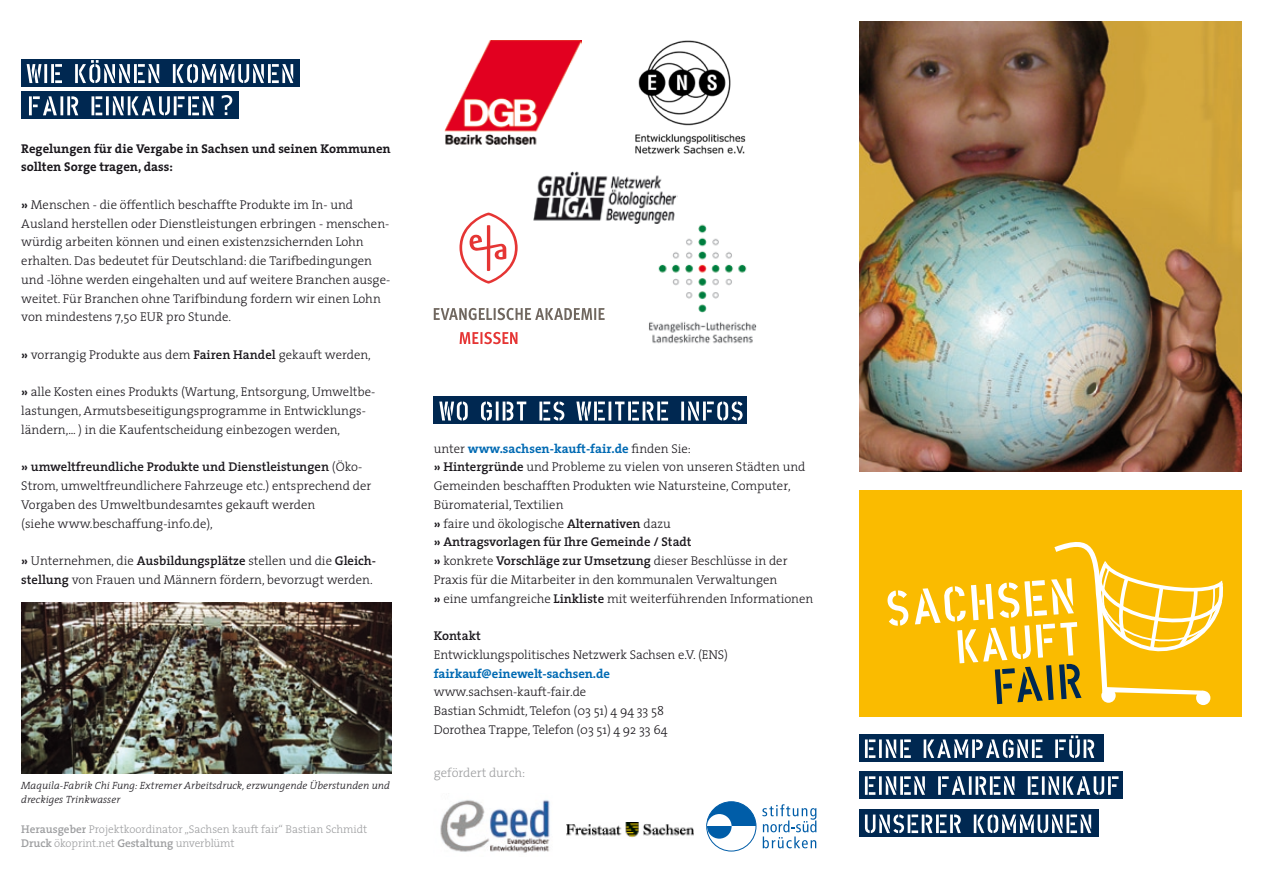
<style>
.page{position:relative;width:1263px;height:893px;background:#fff}
.page>*{position:absolute;margin:0;border:0;box-sizing:border-box;transform-origin:0 0}
.t1{font:300 12.75px/18.8px "The Serif";color:#1a171c}
.t2{font:700 12.75px/18.8px "The Serif";color:#1a171c}
.t3{font:700 12.75px "The Serif";letter-spacing:-.005em;color:#006ab3}
.t4{font:300 12.75px "The Serif";color:#9d9ea0}
.t5{font:600 12.75px "The Serif";color:#1a171c}
.t6{font:300 11.25px/13.5px "The Serif";color:#9d9ea0}
.t7{font:italic 300 10.5px/13.5px "The Serif";color:#1a171c}
.s1{font-weight:700}
.s2{font-weight:600}
.s3{font-weight:700;color:#006ab3}
</style>
<div class="page">
<img style="left:859px;top:21px;width:383px;height:450px">
<div style="left:859px;top:734px;width:244px;height:27px;background:#002851"></div>
<hr style="left:865px;top:739px;width:3px;height:19px;background:#fff">
<svg style="left:869px;top:739px;width:6px;height:19px"></svg>
<hr style="left:879px;top:739px;width:3px;height:19px;background:#fff">
<svg style="left:886px;top:739px;width:10px;height:19px"></svg>
<hr style="left:900px;top:739px;width:3px;height:19px;background:#fff">
<svg style="left:904px;top:739px;width:7px;height:19px"></svg>
<svg style="left:924px;top:739px;width:104px;height:19px"></svg>
<hr style="left:1032px;top:739px;width:3px;height:19px;background:#fff">
<svg style="left:1036px;top:739px;width:6px;height:19px"></svg>
<hr style="left:1055px;top:739px;width:3px;height:19px;background:#fff">
<svg style="left:1059px;top:735px;width:35px;height:23px"></svg>
<div style="left:859px;top:771px;width:264px;height:28px;background:#002851"></div>
<hr style="left:865px;top:776px;width:3px;height:19px;background:#fff">
<svg style="left:869px;top:776px;width:6px;height:19px"></svg>
<hr style="left:879px;top:776px;width:3px;height:19px;background:#fff">
<svg style="left:886px;top:776px;width:10px;height:19px"></svg>
<hr style="left:900px;top:776px;width:3px;height:19px;background:#fff">
<svg style="left:904px;top:776px;width:21px;height:19px"></svg>
<hr style="left:938px;top:776px;width:3px;height:19px;background:#fff">
<svg style="left:942px;top:776px;width:44px;height:19px"></svg>
<hr style="left:990px;top:776px;width:3px;height:19px;background:#fff">
<svg style="left:994px;top:776px;width:20px;height:19px"></svg>
<svg style="left:1028px;top:776px;width:76px;height:19px"></svg>
<hr style="left:1108px;top:776px;width:3px;height:19px;background:#fff">
<svg style="left:1112px;top:776px;width:6px;height:11px"></svg>
<div style="left:859px;top:809px;width:239px;height:27px;background:#002851"></div>
<svg style="left:865px;top:814px;width:67px;height:19px"></svg>
<hr style="left:936px;top:814px;width:3px;height:19px;background:#fff">
<svg style="left:940px;top:814px;width:21px;height:19px"></svg>
<svg style="left:974px;top:814px;width:89px;height:19px"></svg>
<hr style="left:1066px;top:814px;width:3px;height:19px;background:#fff">
<svg style="left:1070px;top:814px;width:21px;height:19px"></svg>
<img style="left:21px;top:603px;width:370px;height:171px">
<div style="left:434px;top:396px;width:313px;height:28px;background:#002851"></div>
<svg style="left:439px;top:402px;width:29px;height:19px"></svg>
<svg style="left:481px;top:402px;width:11px;height:19px"></svg>
<hr style="left:496px;top:402px;width:3px;height:18px;background:#fff">
<svg style="left:503px;top:402px;width:23px;height:18px"></svg>
<hr style="left:539px;top:402px;width:3px;height:18px;background:#fff">
<svg style="left:543px;top:402px;width:21px;height:18px"></svg>
<svg style="left:576px;top:402px;width:15px;height:18px"></svg>
<hr style="left:594px;top:402px;width:3px;height:18px;background:#fff">
<svg style="left:598px;top:402px;width:7px;height:2px"></svg>
<svg style="left:598px;top:418px;width:7px;height:2px"></svg>
<hr style="left:608px;top:402px;width:3px;height:18px;background:#fff">
<svg style="left:615px;top:402px;width:9px;height:18px"></svg>
<hr style="left:628px;top:402px;width:3px;height:18px;background:#fff">
<svg style="left:632px;top:402px;width:22px;height:18px"></svg>
<hr style="left:657px;top:402px;width:3px;height:18px;background:#fff">
<svg style="left:661px;top:402px;width:7px;height:2px"></svg>
<svg style="left:661px;top:418px;width:7px;height:2px"></svg>
<hr style="left:681px;top:402px;width:3px;height:18px;background:#fff">
<svg style="left:688px;top:402px;width:11px;height:18px"></svg>
<hr style="left:703px;top:402px;width:3px;height:18px;background:#fff">
<svg style="left:707px;top:402px;width:35px;height:19px"></svg>
<img style="left:635px;top:40px;width:111px;height:114px">
<img style="left:445px;top:41px;width:136px;height:104px">
<svg style="left:460px;top:332px;width:57px;height:12px"></svg>
<svg style="left:434px;top:308px;width:171px;height:12px"></svg>
<svg style="left:459px;top:213px;width:59px;height:71px"></svg>
<div style="left:21px;top:91px;width:218px;height:28px;background:#002851"></div>
<div style="left:21px;top:59px;width:279px;height:27px;background:#002851"></div>
<hr style="left:29px;top:96px;width:3px;height:19px;background:#fff">
<svg style="left:33px;top:96px;width:24px;height:19px"></svg>
<hr style="left:60px;top:96px;width:3px;height:19px;background:#fff">
<svg style="left:67px;top:96px;width:11px;height:19px"></svg>
<svg style="left:92px;top:96px;width:10px;height:19px"></svg>
<hr style="left:106px;top:96px;width:3px;height:19px;background:#fff">
<svg style="left:113px;top:96px;width:57px;height:19px"></svg>
<hr style="left:174px;top:96px;width:3px;height:19px;background:#fff">
<svg style="left:178px;top:96px;width:7px;height:3px"></svg>
<hr style="left:188px;top:96px;width:3px;height:19px;background:#fff">
<svg style="left:192px;top:96px;width:22px;height:19px"></svg>
<svg style="left:222px;top:95px;width:10px;height:20px"></svg>
<svg style="left:27px;top:64px;width:14px;height:19px"></svg>
<hr style="left:44px;top:64px;width:3px;height:19px;background:#fff">
<hr style="left:51px;top:64px;width:3px;height:19px;background:#fff">
<svg style="left:55px;top:64px;width:7px;height:19px"></svg>
<svg style="left:75px;top:60px;width:55px;height:23px"></svg>
<hr style="left:134px;top:64px;width:3px;height:19px;background:#fff">
<svg style="left:138px;top:64px;width:21px;height:19px"></svg>
<svg style="left:173px;top:64px;width:91px;height:19px"></svg>
<hr style="left:268px;top:64px;width:3px;height:19px;background:#fff">
<svg style="left:272px;top:64px;width:21px;height:19px"></svg>
<div style="left:859px;top:490px;width:383px;height:226px;background:#fabb00"></div>
<svg style="left:887px;top:590px;width:21px;height:36px"></svg>
<svg style="left:915px;top:542px;width:308px;height:162px"></svg>
<img style="left:440px;top:800px;width:110px;height:53px">
<img style="left:567px;top:822px;width:127px;height:15px">
<img style="left:649px;top:224px;width:108px;height:120px">
<img style="left:533px;top:171px;width:144px;height:53px">
<svg style="left:708px;top:803px;width:48px;height:23px"></svg>
<div style="left:706px;top:801px;width:50px;height:50px;border:1px solid #005da8;border-radius:50%"></div>
<div style="left:707px;top:814px;width:25px;height:25px;background:#fff;border-radius:50%"></div>
<svg style="left:707px;top:826px;width:25px;height:13px"></svg>
<svg style="left:762px;top:804px;width:54px;height:44px"></svg>
<p class="t2" style="left:21px;top:139px;width:371px">Regelungen für die Vergabe in Sachsen und seinen Kommunen sollten Sorge tragen, dass:</p>
<p class="t1" style="left:21px;top:195px;width:371px"><span class="s1">»</span> Menschen - die öffentlich beschaffte Produkte im In- und Ausland herstellen oder Dienstleistungen erbringen - menschen&shy;würdig arbeiten können und einen existenzsichernden Lohn erhalten. Das bedeutet für Deutschland: die Tarifbedingungen und -löhne werden eingehalten und auf weitere Branchen ausge&shy;weitet. Für Branchen ohne Tarifbindung fordern wir einen Lohn von mindestens 7,50 EUR pro Stunde.</p>
<p class="t1" style="left:21px;top:345px;width:351px"><span class="s1">»</span> vorrangig Produkte aus dem <span class="s2">Fairen Handel</span> gekauft werden,</p>
<p class="t1" style="left:21px;top:382px;width:355px"><span class="s1">»</span> alle Kosten eines Produkts (Wartung, Entsorgung, Umweltbe&shy;lastungen, Armutsbeseitigungsprogramme in Entwicklungs&shy;ländern,... ) in die Kaufentscheidung einbezogen werden,</p>
<p class="t1" style="left:21px;top:457px;width:352px"><span class="s1">»</span> <span class="s2">umweltfreundliche Produkte und Dienstleistungen</span> (Öko-Strom, umweltfreundlichere Fahrzeuge etc.) entsprechend der Vorgaben des Umweltbundesamtes gekauft werden<br>(siehe www.beschaffung-info.de),</p>
<p class="t1" style="left:21px;top:551px;width:356px"><span class="s1">»</span> Unternehmen, die <span class="s2">Ausbildungsplätze</span> stellen und die <span class="s2">Gleich&shy;stellung</span> von Frauen und Männern fördern, bevorzugt werden.</p>
<p class="t7" style="left:21px;top:779px;width:370px">Maquila-Fabrik Chi Fung: Extremer Arbeitsdruck, erzwungende Überstunden und dreckiges Trinkwasser</p>
<p class="t6" style="left:21px;top:822px;width:347px"><span class="s2">Herausgeber</span> Projektkoordinator „Sachsen kauft fair“ Bastian Schmidt<br><span class="s2">Druck</span> ökoprint.net <span class="s2">Gestaltung</span> unverblümt</p>
<p class="t1" style="left:434px;top:438px;width:381px">unter <span class="s3">www.sachsen-kauft-fair.de</span> finden Sie:<br><span class="s1">»</span> <span class="s2">Hintergründe</span> und Probleme zu vielen von unseren Städten und Gemeinden beschafften Produkten wie Natursteine, Computer, Büromaterial, Textilien<br><span class="s1">»</span> faire und ökologische <span class="s2">Alternativen</span> dazu<br><span class="s1">»</span> <span class="s2">Antragsvorlagen für Ihre Gemeinde / Stadt<br></span><span class="s1">»</span> konkrete <span class="s2">Vorschläge zur Umsetzung</span> dieser Beschlüsse in der Praxis für die Mitarbeiter in den kommunalen Verwaltungen<br><span class="s1">»</span> eine umfangreiche <span class="s2">Linkliste</span> mit weiterführenden Informationen</p>
<p class="t5" style="left:434px;top:625px;width:49px">Kontakt</p>
<p class="t1" style="left:434px;top:645px;width:296px">Entwicklungspolitisches Netzwerk Sachsen e.V. (ENS)</p>
<p class="t3" style="left:434px;top:663px;width:178px">fairkauf@einewelt-sachsen.de</p>
<p class="t1" style="left:434px;top:682px;width:235px">www.sachsen-kauft-fair.de<br>Bastian Schmidt, Telefon (03 51) 4 94 33 58<br>Dorothea Trappe, Telefon (03 51) 4 92 33 64</p>
<p class="t4" style="left:434px;top:762px;width:93px">gefördert durch:</p>
</div>
